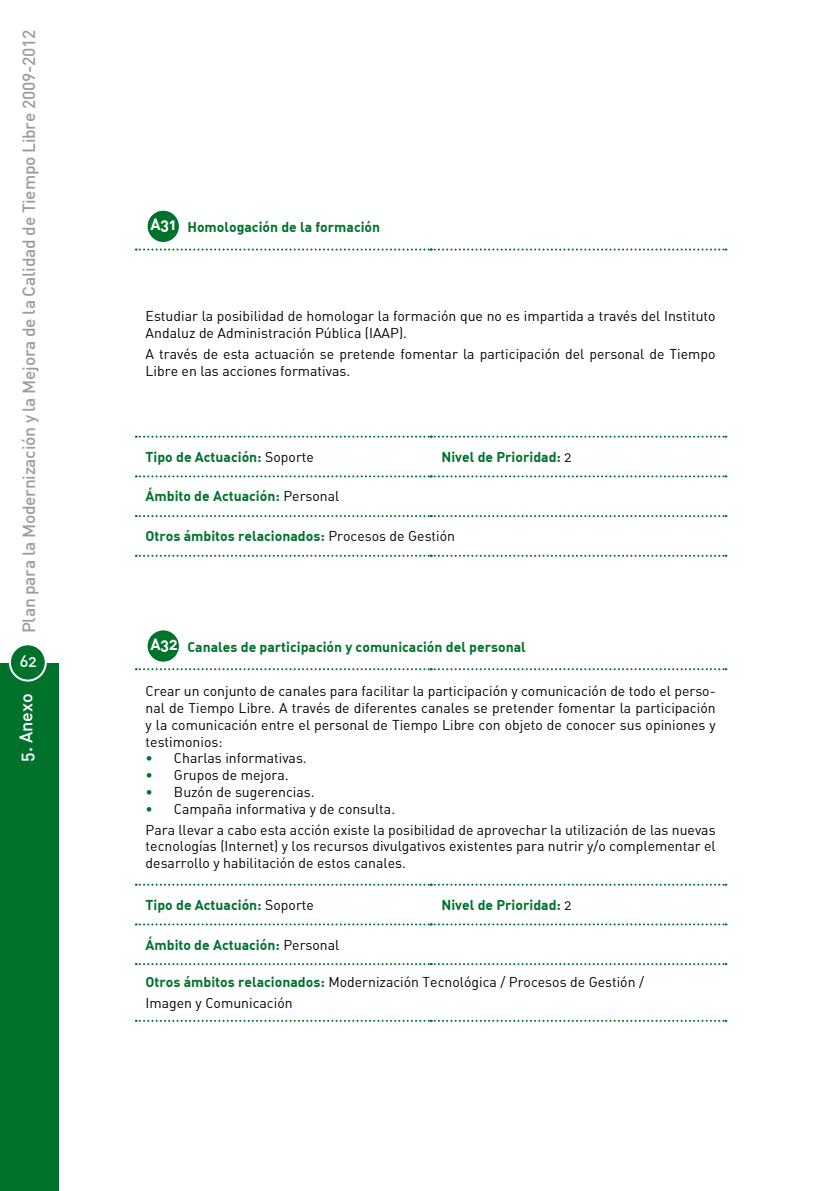
<style>
.page{position:relative;width:840px;height:1191px;background:#fff}
.page>*{position:absolute;margin:0;border:0;box-sizing:border-box;transform-origin:0 0}
.t1{font:500 18px "DIN Alternate";color:#fff}
.t2{font:500 17.4px "DIN";letter-spacing:-.015em;color:#9c9d9f}
.t3{font:700 16px "DIN Alternate";color:#fff}
.t4{font:500 16px "DIN Alternate";color:#fff}
.t5{font:14px/16.8px "DIN Alternate";color:#000}
.t6{font:700 14px "DIN Alternate";color:#01722c}
.t7{font:14px/16.8px "DIN Alternate";color:#01722c;text-align:justify}
.s1{font-weight:400;color:#000}
.s2{font-weight:700;color:#01722c}
</style>
<div class="page">
<div style="left:0;top:663px;width:59px;height:528px;background:#01722c"></div>
<div style="left:10px;top:644px;width:36px;height:36px;background:#01722c;border-radius:50%"></div>
<div style="left:9px;top:643px;width:38px;height:38px;border:2px solid #fff;border-radius:50%"></div>
<svg style="left:135px;top:249px;width:591px;height:307px"></svg>
<svg style="left:136px;top:248px;width:590px;height:2px"></svg>
<svg style="left:136px;top:436px;width:590px;height:2px"></svg>
<svg style="left:136px;top:475px;width:590px;height:2px"></svg>
<svg style="left:136px;top:515px;width:590px;height:2px"></svg>
<svg style="left:136px;top:555px;width:590px;height:2px"></svg>
<div style="left:146px;top:210px;width:34px;height:33px;background:#01722c;border-radius:50%"></div>
<div style="left:145px;top:209px;width:36px;height:35px;border:2px solid #fff;border-radius:50%"></div>
<svg style="left:135px;top:669px;width:591px;height:351px"></svg>
<svg style="left:136px;top:668px;width:590px;height:2px"></svg>
<svg style="left:136px;top:883px;width:590px;height:2px"></svg>
<svg style="left:136px;top:923px;width:590px;height:2px"></svg>
<svg style="left:136px;top:963px;width:590px;height:2px"></svg>
<svg style="left:136px;top:1019px;width:590px;height:2px"></svg>
<div style="left:146px;top:629px;width:34px;height:33px;background:#01722c;border-radius:50%"></div>
<div style="left:145px;top:628px;width:36px;height:35px;border:2px solid #fff;border-radius:50%"></div>
<p class="t2" style="left:18px;top:633px;width:605px;rotate:-90deg">Plan para la Modernización y la Mejora de la Calidad de Tiempo Libre 2009-2012</p>
<p class="t4" style="left:20px;top:651px;width:19px">62</p>
<p class="t1" style="left:15px;top:762px;width:70px;rotate:-90deg">5. Anexo</p>
<p class="t3" style="left:150px;top:214px;width:27px">A31</p>
<p class="t6" style="left:187px;top:218px;width:194px">Homologación de la formación</p>
<p class="t5" style="left:145px;top:307px;width:571px">Estudiar la posibilidad de homologar la formación que no es impartida a través del Instituto<br>Andaluz de Administración Pública (IAAP).</p>
<p class="t5" style="left:145px;top:345px;width:571px">A través de esta actuación se pretende fomentar la participación del personal de Tiempo<br>Libre en las acciones formativas.</p>
<p class="t6" style="left:145px;top:447px;width:170px">Tipo de Actuación: <span class="s1">Soporte</span></p>
<p class="t6" style="left:441px;top:447px;width:132px">Nivel de Prioridad: <span class="s1">2</span></p>
<p class="t6" style="left:145px;top:487px;width:195px">Ámbito de Actuación: <span class="s1">Personal</span></p>
<p class="t6" style="left:145px;top:527px;width:311px">Otros ámbitos relacionados: <span class="s1">Procesos de Gestión</span></p>
<p class="t3" style="left:150px;top:634px;width:29px">A32</p>
<p class="t6" style="left:187px;top:637px;width:340px">Canales de participación y comunicación del personal</p>
<p class="t5" style="left:145px;top:682px;width:571px">Crear un conjunto de canales para facilitar la participación y comunicación de todo el perso-</p>
<p class="t5" style="left:145px;top:699px;width:571px">nal de Tiempo Libre. A través de diferentes canales se pretender fomentar la participación</p>
<p class="t5" style="left:145px;top:716px;width:571px">y la comunicación entre el personal de Tiempo Libre con objeto de conocer sus opiniones y</p>
<p class="t5" style="left:145px;top:733px;width:78px">testimonios:</p>
<p class="t5" style="left:174px;top:749px;width:134px">Charlas informativas.</p>
<p class="t5" style="left:174px;top:766px;width:116px">Grupos de mejora.</p>
<p class="t5" style="left:174px;top:783px;width:142px">Buzón de sugerencias.</p>
<p class="t5" style="left:174px;top:800px;width:222px">Campaña informativa y de consulta.</p>
<p class="t5" style="left:145px;top:821px;width:571px;text-align:justify">Para llevar a cabo esta acción existe la posibilidad de aprovechar la utilización de las nuevas tecnologías (Internet) y los recursos divulgativos existentes para nutrir y/o complementar el desarrollo y habilitación de estos canales.</p>
<p class="t7" style="left:145px;top:749px;width:9px">• • • •</p>
<p class="t6" style="left:145px;top:895px;width:170px">Tipo de Actuación: <span class="s1">Soporte</span></p>
<p class="t6" style="left:441px;top:895px;width:132px">Nivel de Prioridad: <span class="s1">2</span></p>
<p class="t6" style="left:145px;top:935px;width:195px">Ámbito de Actuación: <span class="s1">Personal</span></p>
<p class="t5" style="left:145px;top:971px;width:499px;line-height:20.8px"><span class="s2">Otros ámbitos relacionados:</span> Modernización Tecnológica / Procesos de Gestión /<br>Imagen y Comunicación</p>
</div>
